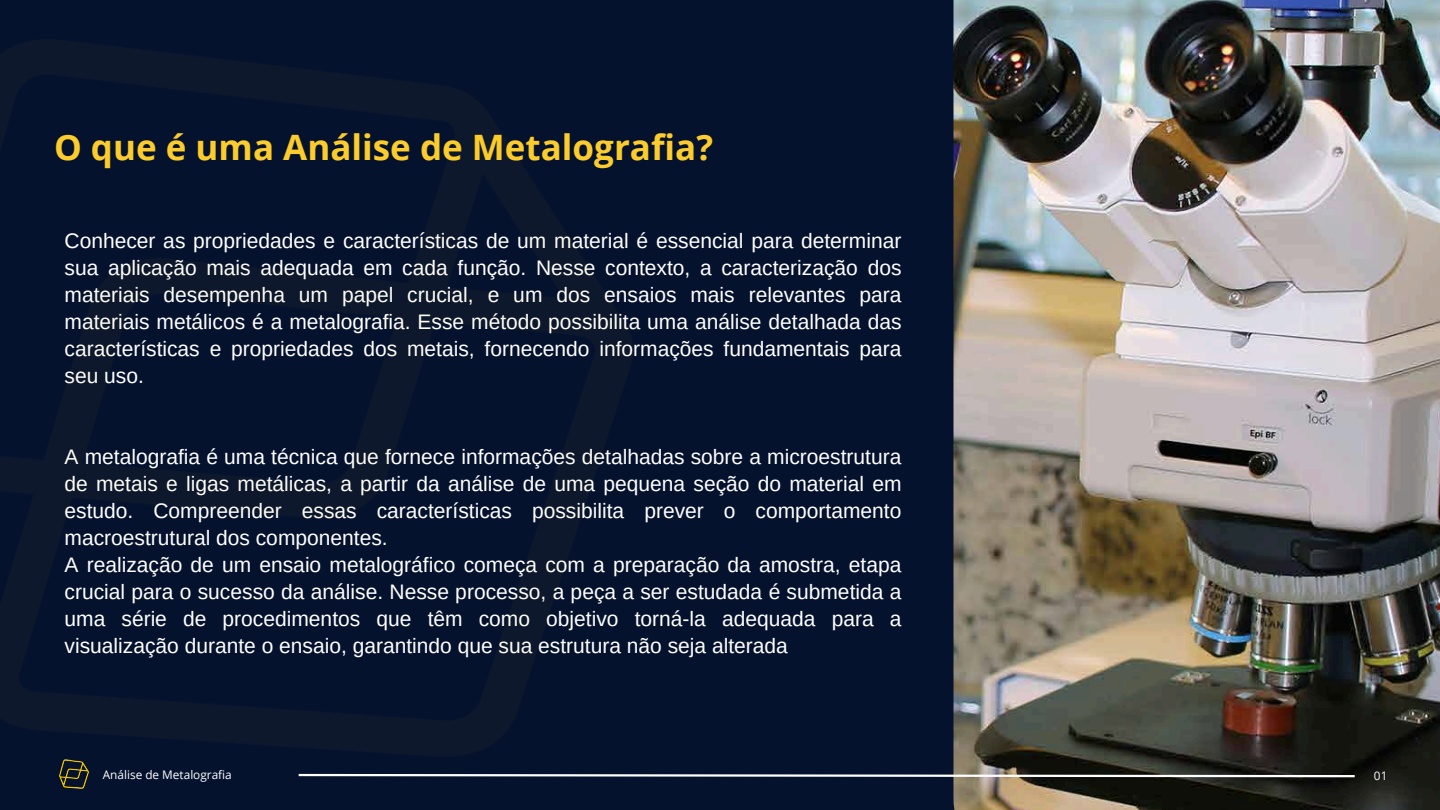
<style>
.page{position:relative;width:1440px;height:810px;background:#05122e}
.page>*{position:absolute;margin:0;border:0;box-sizing:border-box;transform-origin:0 0}
.t1{font:700 35px "Open Sans";color:#fbcc2b}
.t2{font:21px/27px "Arimo";color:#fff;text-align:justify}
.t3{font:11.8px "Open Sans";color:#fff}
</style>
<div class="page">
<img style="left:953px;top:0;width:487px;height:810px">
<svg style="left:731px;top:773px;width:626px;height:5px"></svg>
<p class="t1" style="left:54px;top:123px;width:661px">O que é uma Análise de Metalografia?</p>
<h2 class="t2" style="left:65px;top:228px;width:839px">Conhecer as propriedades e características de um material é essencial para determinar sua aplicação mais adequada em cada função. Nesse contexto, a caracterização dos materiais desempenha um papel crucial, e um dos ensaios mais relevantes para materiais metálicos é a metalografia. Esse método possibilita uma análise detalhada das características e propriedades dos metais, fornecendo informações fundamentais para seu uso.</h2>
<h2 class="t2" style="left:65px;top:444px;width:839px;text-align:left">A metalografia é uma técnica que fornece informações detalhadas sobre a microestrutura de metais e ligas metálicas, a partir da análise de uma pequena seção do material em estudo. Compreender essas características possibilita prever o comportamento macroestrutural dos componentes.<br>A realização de um ensaio metalográfico começa com a preparação da amostra, etapa crucial para o sucesso da análise. Nesse processo, a peça a ser estudada é submetida a uma série de procedimentos que têm como objetivo torná-la adequada para a visualização durante o ensaio, garantindo que sua estrutura não seja alterada</h2>
<h1 class="t3" style="left:103px;top:766px;width:130px">Análise de Metalografia</h1>
<p class="t3" style="left:1374px;top:767px;width:15px">01</p>
</div>
